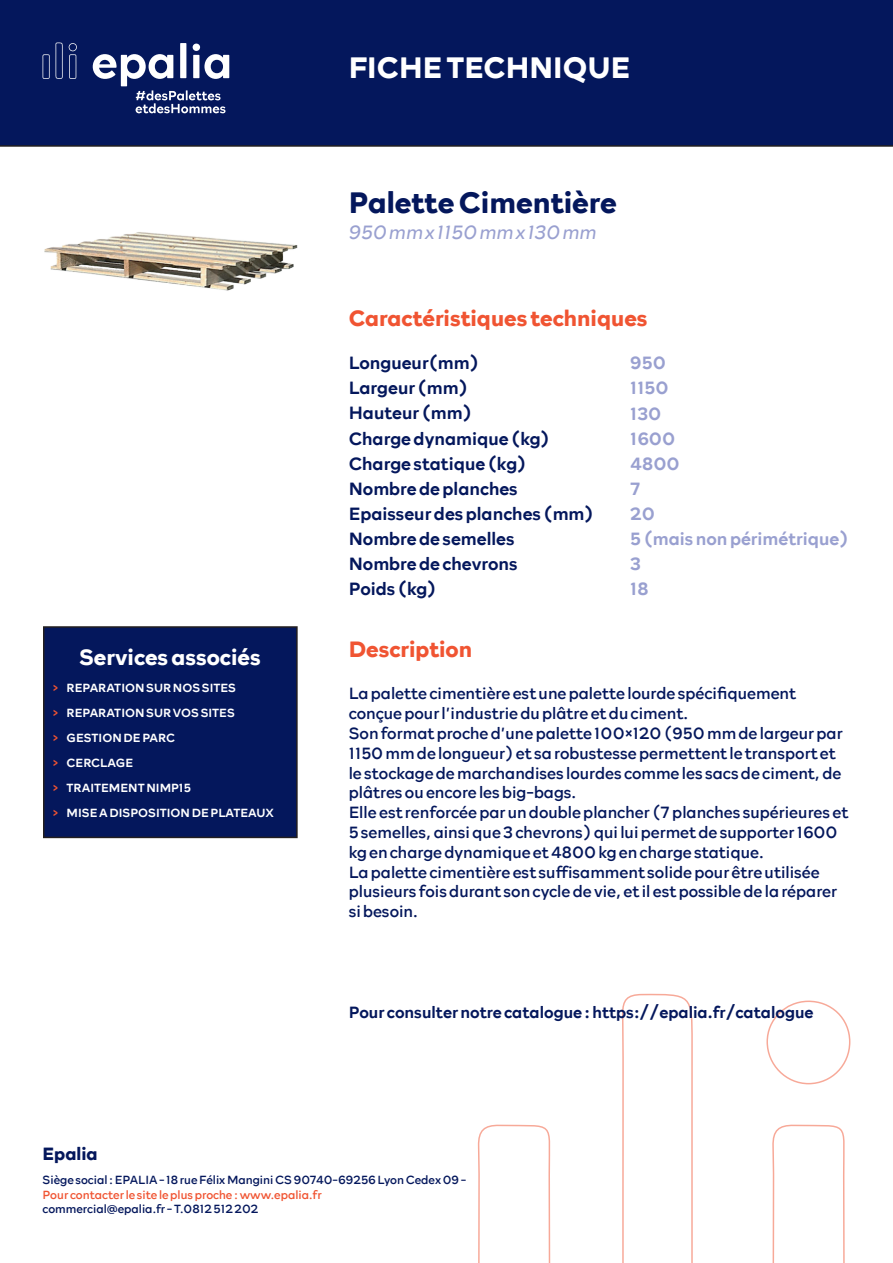
<style>
.page{position:relative;width:893px;height:1263px;background:#fff}
.page>*{position:absolute;margin:0;border:0;box-sizing:border-box;transform-origin:0 0}
.t1{font:700 30px "Rockford Sans";color:#04175c}
.t2{font:700 30px "Rockford Sans";color:#fff}
.t3{font:700 22.5px "Rockford Sans";color:#f05432}
.t4{font:700 22.5px "Rockford Sans";color:#fff}
.t5{font:italic 300 19.5px "Rockford Sans";color:#99a0d0}
.t6{font:500 18px/25px "Rockford Sans";color:#04175c}
.t7{font:500 18px/25px "Rockford Sans";color:#99a0d0}
.t8{font:700 18px "Rockford Sans";color:#04175c}
.t9{font:16.5px/19.8px "Rockford Sans";color:#04175c}
.t10{font:500 16.5px "Rockford Sans";color:#04175c}
.t11{font:500 12px/25px "Rockford Sans";color:#fff}
.t12{font:12px "Rockford Sans";color:#04175c}
.t13{font:12px "Rockford Sans";color:#f05432}
.s1{color:#f05432}
</style>
<div class="page">
<svg style="left:477px;top:993px;width:374px;height:270px"></svg>
<div style="left:0;top:0;width:893px;height:147px;background:#04175c"></div>
<div style="left:44px;top:627px;width:253px;height:210px;background:#04175c"></div>
<div style="left:43px;top:626px;width:255px;height:212px;border:2px solid #231f20"></div>
<svg style="left:43px;top:43px;width:34px;height:36px"></svg>
<svg style="left:93px;top:44px;width:136px;height:69px"></svg>
<img style="left:44px;top:232px;width:254px;height:59px">
<h1 class="t2" style="left:349px;top:45px;width:283px">FICHE TECHNIQUE</h1>
<h1 class="t1" style="left:349px;top:180px;width:270px">Palette Cimentière</h1>
<p class="t5" style="left:349px;top:217px;width:249px">950 mm x 1150 mm x 130 mm</p>
<h2 class="t3" style="left:349px;top:302px;width:300px">Caractéristiques techniques</h2>
<h2 class="t4" style="left:79px;top:640px;width:183px">Services associés</h2>
<p class="t11" style="left:53px;top:674px;width:222px"><span class="s1">&gt;</span> REPARATION SUR NOS SITES<br><span class="s1">&gt;</span> REPARATION SUR VOS SITES<br><span class="s1">&gt;</span> GESTION DE PARC<br><span class="s1">&gt;</span> CERCLAGE<br><span class="s1">&gt;</span> TRAITEMENT NIMP15<br><span class="s1">&gt;</span> MISE A DISPOSITION DE PLATEAUX</p>
<p class="t6" style="left:349px;top:349px;width:132px">Longueur(mm)</p>
<p class="t7" style="left:630px;top:349px;width:51px">950<br>1150<br>130<br>1600<br>4800<br>7</p>
<p class="t7" style="left:630px;top:525px;width:220px">5 (mais non périmétrique)<br>3<br>18</p>
<p class="t6" style="left:349px;top:374px;width:203px">Largeur (mm)<br>Hauteur (mm)<br>Charge dynamique (kg)<br>Charge statique (kg)<br>Nombre de planches</p>
<p class="t6" style="left:349px;top:525px;width:170px">Nombre de semelles<br>Nombre de chevrons<br>Poids (kg)</p>
<p class="t6" style="left:349px;top:500px;width:247px">Epaisseur des planches (mm)</p>
<p class="t7" style="left:630px;top:500px;width:26px">20</p>
<h2 class="t3" style="left:349px;top:633px;width:125px">Description</h2>
<p class="t9" style="left:349px;top:683px;width:501px">La palette cimentière est une palette lourde spécifiquement conçue pour l’industrie du plâtre et du ciment.<br>Son format proche d’une palette 100×120 (950 mm de largeur par 1150 mm de longueur) et sa robustesse permettent le transport et le stockage de marchandises lourdes comme les sacs de ciment, de plâtres ou encore les big-bags.<br>Elle est renforcée par un double plancher (7 planches supérieures et 5 semelles, ainsi que 3 chevrons) qui lui permet de supporter 1600 kg en charge dynamique et 4800 kg en charge statique.<br>La palette cimentière est suffisamment solide pour être utilisée plusieurs fois durant son cycle de vie, et il est possible de la réparer si besoin.</p>
<p class="t10" style="left:349px;top:999px;width:466px">Pour consulter notre catalogue : https://epalia.fr/catalogue</p>
<p class="t8" style="left:43px;top:1141px;width:57px">Epalia</p>
<p class="t12" style="left:43px;top:1171px;width:425px">Siège social : EPALIA - 18 rue Félix Mangini CS 90740-69256 Lyon Cedex 09 -</p>
<p class="t13" style="left:43px;top:1185px;width:281px">Pour contacter le site le plus proche : www.epalia.fr</p>
<p class="t12" style="left:43px;top:1200px;width:217px">commercial@epalia.fr - T.0812 512 202</p>
</div>
